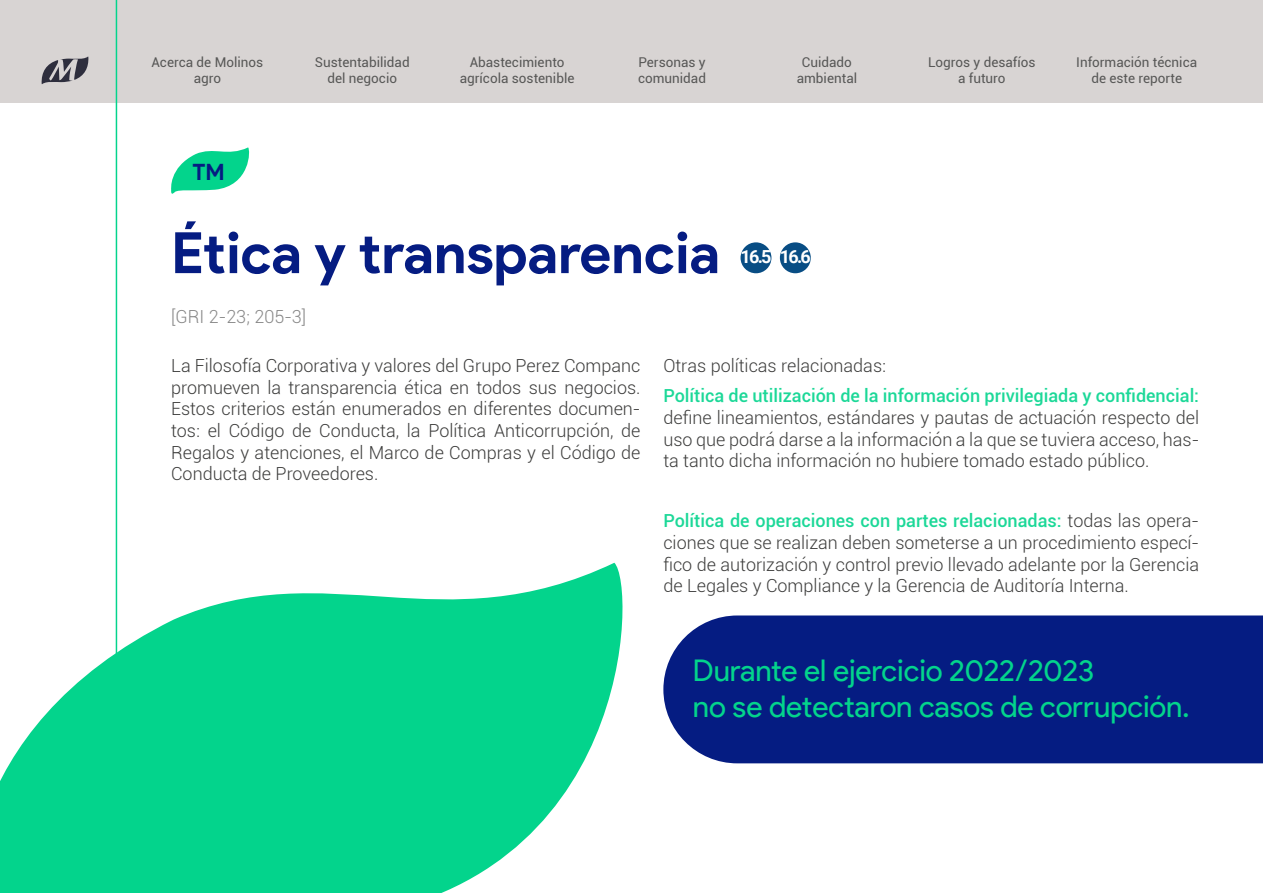
<style>
.page{position:relative;width:1263px;height:893px;background:#fff}
.page>*{position:absolute;margin:0;border:0;box-sizing:border-box;transform-origin:0 0}
.t1{font:700 57px "Product Sans";letter-spacing:-.005em;color:#051c82}
.t2{font:30px/36px "Product Sans";letter-spacing:-.005em;color:#03d48c}
.t3{font:700 22.5px "Product Sans";color:#051c82}
.t4{font:300 18px/21.6px "Roboto";color:#3c3c3b;text-align:justify}
.t5{font:500 18px "Roboto";color:#1cd898}
.t6{font:300 18px "Roboto";color:#878787}
.t7{font:700 18px "Roboto";color:#fff}
.t8{font:13.5px/16.2px "Roboto";color:#575756;text-align:center}
.s1{font-weight:500;color:#1cd898}
</style>
<div class="page">
<svg style="left:0;top:552px;width:623px;height:341px;fill:#03d48c"></svg>
<svg style="left:171px;top:147px;width:79px;height:47px"></svg>
<div style="left:780px;top:242px;width:31px;height:31px;background:#084d84;border-radius:50%"></div>
<div style="left:740px;top:242px;width:31px;height:31px;background:#084d84;border-radius:50%"></div>
<div style="left:663px;top:615px;width:600px;height:148px;background:#051c82"></div>
<div style="left:0;top:0;width:1263px;height:103px;background:#d8d4d3"></div>
<svg style="left:41px;top:57px;width:48px;height:27px"></svg>
<hr style="left:116px;top:0;width:1px;height:893px;background:#03d48c">
<p class="t8" style="left:151px;top:53px;width:113px">Acerca de Molinos agro</p>
<p class="t8" style="left:315px;top:53px;width:96px">Sustentabilidad del negocio</p>
<p class="t8" style="left:460px;top:53px;width:116px">Abastecimiento agrícola sostenible</p>
<p class="t8" style="left:638px;top:53px;width:70px;text-align:left">Personas y comunidad</p>
<p class="t8" style="left:797px;top:53px;width:62px">Cuidado ambiental</p>
<p class="t8" style="left:928px;top:53px;width:109px">Logros y desafíos a futuro</p>
<p class="t8" style="left:1076px;top:53px;width:122px">Información técnica de este reporte</p>
<p class="t3" style="left:192px;top:158px;width:34px">TM</p>
<h1 class="t1" style="left:171px;top:218px;width:550px">Ética y transparencia</h1>
<p class="t6" style="left:171px;top:304px;width:137px">[GRI 2-23; 205-3]</p>
<p class="t7" style="left:741px;top:244px;width:72px">16.5 16.6</p>
<p class="t4" style="left:171px;top:354px;width:471px">La Filosofía Corporativa y valores del Grupo Perez Companc promueven la transparencia ética en todos sus negocios.<br>Estos criterios están enumerados en diferentes documen&shy;tos: el Código de Conducta, la Política Anticorrupción, de Regalos y atenciones, el Marco de Compras y el Código de Conducta de Proveedores.</p>
<p class="t4" style="left:663px;top:354px;width:224px">Otras políticas relacionadas:</p>
<p class="t5" style="left:663px;top:383px;width:537px">Política de utilización de la información privilegiada y confidencial:</p>
<p class="t4" style="left:663px;top:406px;width:537px">define lineamientos, estándares y pautas de actuación respecto del uso que podrá darse a la información a la que se tuviera acceso, has&shy;ta tanto dicha información no hubiere tomado estado público.</p>
<p class="t4" style="left:663px;top:510px;width:537px"><span class="s1">Política de operaciones con partes relacionadas:</span> todas las opera&shy;ciones que se realizan deben someterse a un procedimiento especí&shy;fico de autorización y control previo llevado adelante por la Gerencia de Legales y Compliance y la Gerencia de Auditoría Interna.</p>
<h2 class="t2" style="left:693px;top:653px;width:498px">Durante el ejercicio 2022/2023<br>no se detectaron casos de corrupción.</h2>
</div>
